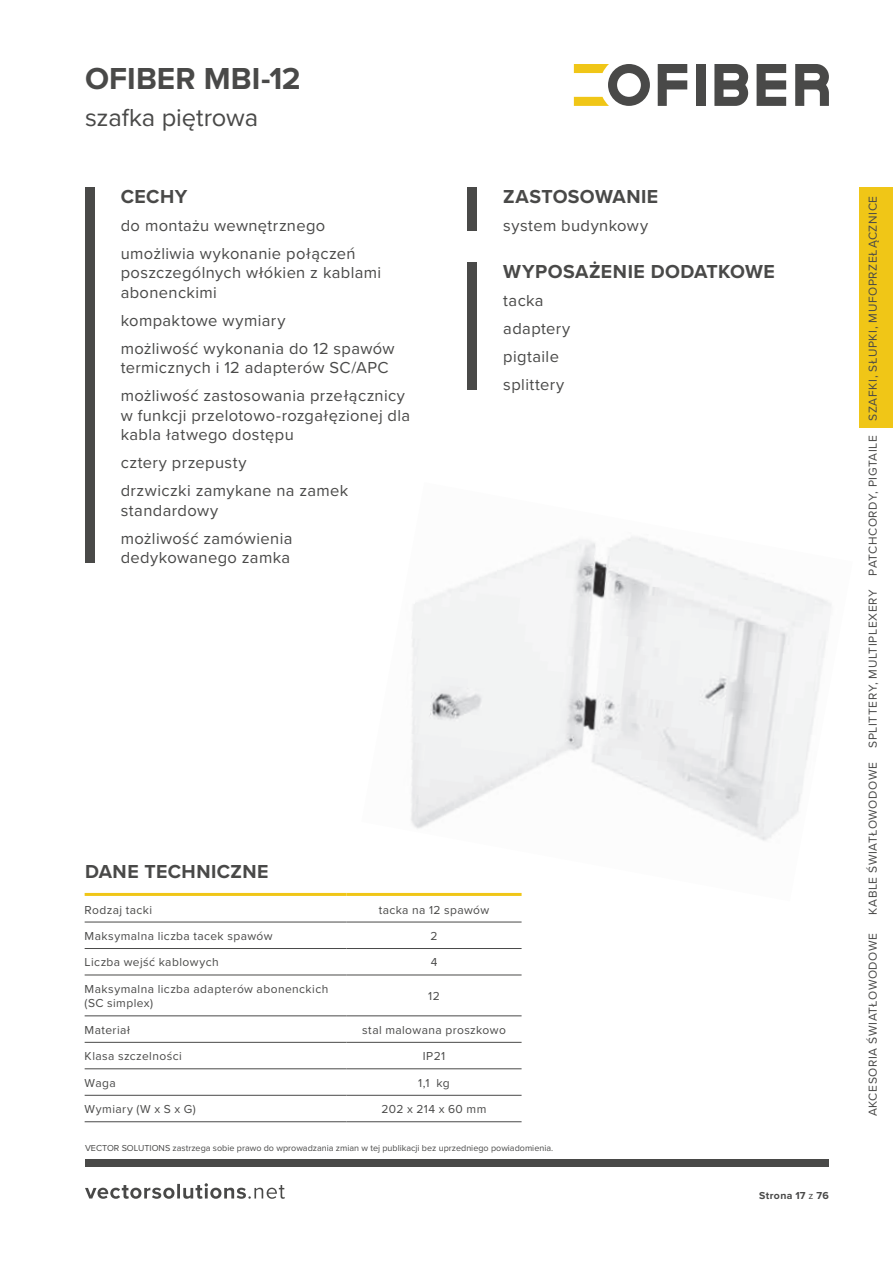
<style>
.page{position:relative;width:893px;height:1263px;background:#fff}
.page>*{position:absolute;margin:0;border:0;box-sizing:border-box;transform-origin:0 0}
.t1{font:700 31.5px "Proxima Nova";letter-spacing:.005em;color:#494948}
.t2{font:25.5px "Proxima Nova";letter-spacing:-.005em;color:#494948}
.t3{font:700 19.5px "Proxima Nova";letter-spacing:.02em;color:#494948}
.t4{font:16.5px/28px "Proxima Nova";letter-spacing:.02em;color:#494948}
.t5{font:12px/14.4px "Proxima Nova";letter-spacing:.035em;color:#494948}
.t6{font:700 10.5px "Proxima Nova";letter-spacing:.035em;color:#494948}
.t7{font:9px "Proxima Nova";color:#494948}
.s1{font-weight:400}
</style>
<div class="page">
<svg style="left:658px;top:64px;width:29px;height:42px"></svg>
<svg style="left:714px;top:64px;width:34px;height:42px"></svg>
<svg style="left:795px;top:64px;width:34px;height:42px"></svg>
<svg style="left:756px;top:64px;width:30px;height:42px"></svg>
<div style="left:696px;top:64px;width:9px;height:42px;background:#494948"></div>
<svg style="left:574px;top:64px;width:76px;height:42px"></svg>
<div style="left:85px;top:1159px;width:744px;height:7px;background:#494948"></div>
<svg style="left:85px;top:1183px;width:200px;height:16px"></svg>
<img style="left:361px;top:537px;width:470px;height:359px">
<div style="left:85px;top:187px;width:9px;height:376px;background:#494948"></div>
<div style="left:468px;top:187px;width:9px;height:44px;background:#494948"></div>
<hr style="left:85px;top:893px;width:261px;height:3px;background:#f0c617">
<hr style="left:346px;top:893px;width:175px;height:3px;background:#f0c617">
<hr style="left:85px;top:922px;width:261px;height:1px;background:#494948">
<hr style="left:346px;top:922px;width:175px;height:1px;background:#494948">
<hr style="left:85px;top:948px;width:261px;height:1px;background:#494948">
<hr style="left:346px;top:948px;width:175px;height:1px;background:#494948">
<hr style="left:85px;top:975px;width:261px;height:1px;background:#494948">
<hr style="left:346px;top:975px;width:175px;height:1px;background:#494948">
<hr style="left:85px;top:1015px;width:261px;height:1px;background:#494948">
<hr style="left:346px;top:1015px;width:175px;height:1px;background:#494948">
<hr style="left:85px;top:1042px;width:261px;height:1px;background:#494948">
<hr style="left:346px;top:1042px;width:175px;height:1px;background:#494948">
<hr style="left:85px;top:1068px;width:261px;height:1px;background:#494948">
<hr style="left:346px;top:1068px;width:175px;height:1px;background:#494948">
<hr style="left:85px;top:1095px;width:261px;height:1px;background:#494948">
<hr style="left:346px;top:1095px;width:175px;height:1px;background:#494948">
<hr style="left:85px;top:1121px;width:261px;height:1px;background:#494948">
<hr style="left:346px;top:1121px;width:175px;height:1px;background:#494948">
<div style="left:468px;top:262px;width:9px;height:128px;background:#494948"></div>
<div style="left:859px;top:187px;width:34px;height:241px;background:#f0c617"></div>
<h1 class="t1" style="left:85px;top:68px;width:217px">OFIBER MBI-12</h1>
<h2 class="t2" style="left:85px;top:108px;width:175px">szafka piętrowa</h2>
<p class="t3" style="left:121px;top:190px;width:68px">CECHY</p>
<p class="t4" style="left:121px;top:212px;width:236px">do montażu wewnętrznego umożliwia wykonanie połączeń</p>
<p class="t4" style="left:121px;top:264px;width:262px;line-height:19.5px">poszczególnych włókien z kablami abonenckimi</p>
<p class="t4" style="left:121px;top:307px;width:275px">kompaktowe wymiary<br>możliwość wykonania do 12 spawów</p>
<p class="t4" style="left:121px;top:355px;width:286px">termicznych i 12 adapterów SC/APC możliwość zastosowania przełącznicy</p>
<p class="t4" style="left:121px;top:406px;width:291px;line-height:19.5px">w funkcji przelotowo-rozgałęzionej dla kabla łatwego dostępu</p>
<p class="t4" style="left:121px;top:450px;width:229px">cztery przepusty<br>drzwiczki zamykane na zamek</p>
<p class="t4" style="left:121px;top:497px;width:173px">standardowy możliwość zamówienia</p>
<p class="t4" style="left:121px;top:545px;width:171px">dedykowanego zamka</p>
<p class="t3" style="left:503px;top:190px;width:156px">ZASTOSOWANIE</p>
<p class="t4" style="left:503px;top:212px;width:146px">system budynkowy</p>
<p class="t3" style="left:503px;top:265px;width:273px">WYPOSAŻENIE DODATKOWE</p>
<p class="t4" style="left:503px;top:287px;width:69px">tacka adaptery pigtaile splittery</p>
<p class="t3" style="left:85px;top:865px;width:185px">DANE TECHNICZNE</p>
<p class="t5" style="left:85px;top:903px;width:69px">Rodzaj tacki</p>
<p class="t5" style="left:379px;top:903px;width:112px">tacka na 12 spawów</p>
<p class="t5" style="left:85px;top:930px;width:189px">Maksymalna liczba tacek spawów</p>
<p class="t5" style="left:430px;top:930px;width:9px">2</p>
<p class="t5" style="left:85px;top:956px;width:135px">Liczba wejść kablowych</p>
<p class="t5" style="left:431px;top:956px;width:8px">4</p>
<p class="t5" style="left:85px;top:983px;width:245px">Maksymalna liczba adapterów abonenckich (SC simplex)</p>
<p class="t5" style="left:428px;top:990px;width:13px">12</p>
<p class="t5" style="left:85px;top:1023px;width:47px">Materiał</p>
<p class="t5" style="left:362px;top:1023px;width:145px">stal malowana proszkowo</p>
<p class="t5" style="left:85px;top:1050px;width:99px">Klasa szczelności</p>
<p class="t5" style="left:423px;top:1050px;width:24px">IP21</p>
<p class="t5" style="left:85px;top:1076px;width:33px">Waga</p>
<p class="t5" style="left:418px;top:1076px;width:33px">1,1 kg</p>
<p class="t5" style="left:85px;top:1103px;width:113px">Wymiary (W x S x G)</p>
<p class="t5" style="left:382px;top:1103px;width:106px">202 x 214 x 60 mm</p>
<p class="t7" style="left:85px;top:1145px;width:470px">VECTOR SOLUTIONS zastrzega sobie prawo do wprowadzania zmian w tej publikacji bez uprzedniego powiadomienia.</p>
<p class="t6" style="left:759px;top:1192px;width:71px">Strona 17 <span class="s1">z</span> 76</p>
<p class="t5" style="left:866px;top:915px;width:721px;rotate:-90deg">KABLE ŚWIATŁOWODOWE SPLITTERY, MULTIPLEXERY PATCHCORDY, PIGTAILE SZAFKI, SŁUPKI, MUFOPRZEŁĄCZNICE</p>
<p class="t5" style="left:866px;top:1116px;width:185px;rotate:-90deg">AKCESORIA ŚWIATŁOWODOWE</p>
</div>
